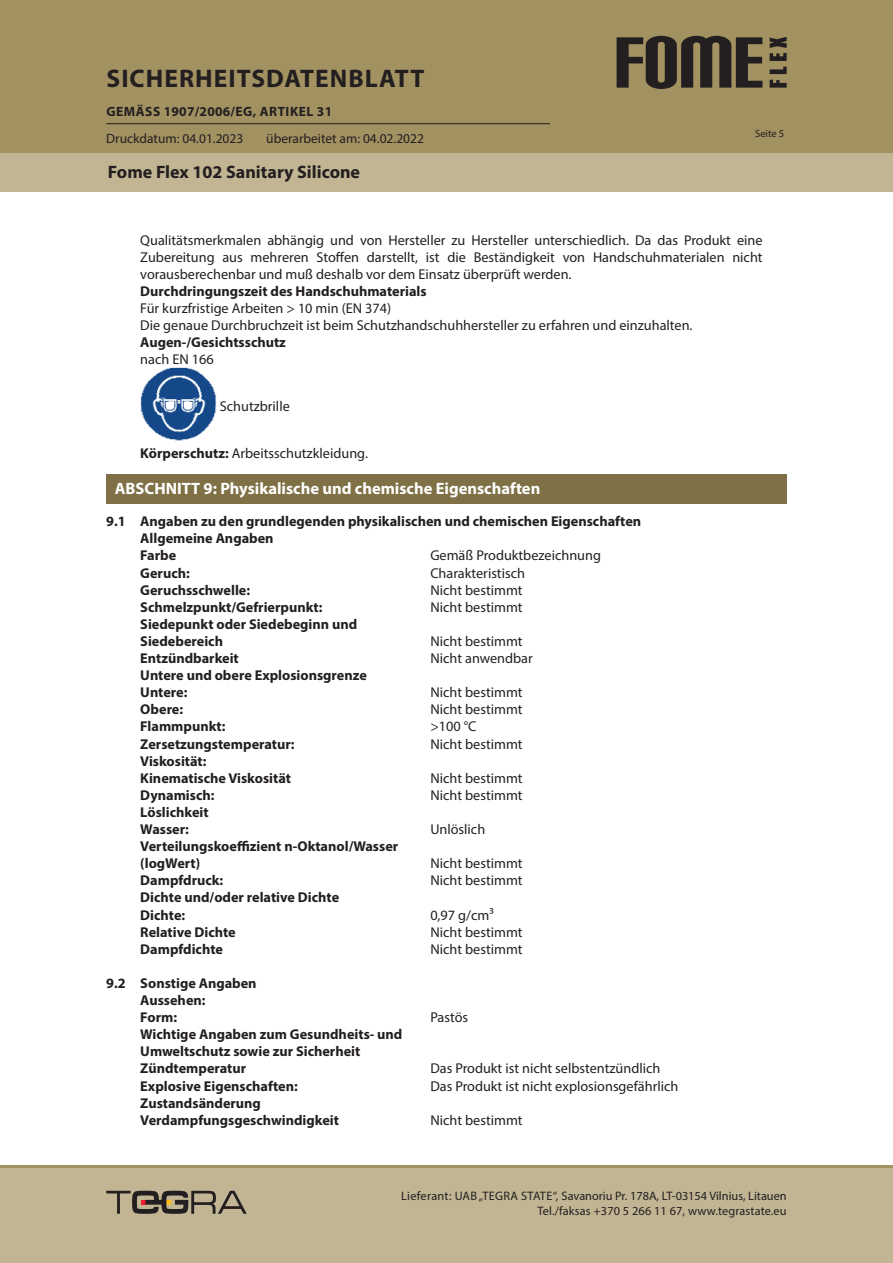
<style>
.page{position:relative;width:893px;height:1263px;background:#fff}
.page>*{position:absolute;margin:0;border:0;box-sizing:border-box;transform-origin:0 0}
.t1{font:700 25.5px "Myriad Pro";letter-spacing:.04em;color:#231f20}
.t2{font:700 18px "Myriad Pro";color:#231f20}
.Skyrius_baltas{font:700 16.5px "Myriad Pro";color:#fff}
.Tekstas_paprastas{font:14.25px/17.1px "Myriad Pro";color:#231f20;text-align:justify}
.Tekstas_paprastas-2{font:700 14.25px "Myriad Pro";color:#231f20}
.t3{font:13.5px "Myriad Pro";color:#231f20}
.t4{font:700 13.5px "Myriad Pro";letter-spacing:.04em;color:#231f20}
.t5{font:12.3px/14.7px "Myriad Pro";letter-spacing:.005em;color:#231f20;text-align:right}
.t6{font:10.5px "Myriad Pro";color:#231f20}
.s1{font-weight:700}
</style>
<div class="page">
<div style="left:0;top:0;width:893px;height:191px;background:#a29161"></div>
<div style="left:0;top:153px;width:893px;height:38px;background:#c2b594"></div>
<div style="left:0;top:1165px;width:893px;height:98px;background:#c2b594"></div>
<hr style="left:0;top:1165px;width:893px;height:2px;background:#a29161">
<svg style="left:770px;top:80px;width:17px;height:8px"></svg>
<svg style="left:770px;top:67px;width:17px;height:7px"></svg>
<svg style="left:770px;top:37px;width:17px;height:24px"></svg>
<svg style="left:617px;top:36px;width:145px;height:53px"></svg>
<svg style="left:106px;top:1191px;width:141px;height:23px"></svg>
<hr style="left:106px;top:123px;width:444px;height:1px;background:#231f20">
<img style="left:140px;top:367px;width:77px;height:74px">
<div style="left:106px;top:474px;width:681px;height:30px;background:#7f7045"></div>
<h1 class="t1" style="left:107px;top:62px;width:319px">SICHERHEITSDATENBLATT</h1>
<p class="t4" style="left:106px;top:102px;width:227px">GEMÄSS 1907/2006/EG, ARTIKEL 31</p>
<p class="t3" style="left:106px;top:130px;width:139px">Druckdatum: 04.01.2023</p>
<p class="t3" style="left:266px;top:130px;width:159px">überarbeitet am: 04.02.2022</p>
<p class="t6" style="left:755px;top:127px;width:31px">Seite 5</p>
<p class="t2" style="left:108px;top:160px;width:254px">Fome Flex 102 Sanitary Silicone</p>
<p class="Tekstas_paprastas" style="left:140px;top:231px;width:624px">Qualitätsmerkmalen abhängig und von Hersteller zu Hersteller unterschiedlich. Da das Produkt eine Zubereitung aus mehreren Stoffen darstellt, ist die Beständigkeit von Handschuhmaterialen nicht vorausberechenbar und muß deshalb vor dem Einsatz überprüft werden.</p>
<p class="Tekstas_paprastas-2" style="left:140px;top:282px;width:288px">Durchdringungszeit des Handschuhmaterials</p>
<p class="Tekstas_paprastas" style="left:140px;top:299px;width:252px">Für kurzfristige Arbeiten &gt; 10 min (EN 374)</p>
<p class="Tekstas_paprastas" style="left:140px;top:316px;width:554px">Die genaue Durchbruchzeit ist beim Schutzhandschuhhersteller zu erfahren und einzuhalten.</p>
<p class="Tekstas_paprastas-2" style="left:140px;top:333px;width:147px">Augen-/Gesichtsschutz</p>
<p class="Tekstas_paprastas" style="left:140px;top:351px;width:75px">nach EN 166</p>
<p class="Tekstas_paprastas" style="left:220px;top:397px;width:72px">Schutzbrille</p>
<p class="Tekstas_paprastas" style="left:140px;top:444px;width:229px"><span class="s1">Körperschutz:</span> Arbeitsschutzkleidung.</p>
<p class="Skyrius_baltas" style="left:115px;top:478px;width:427px">ABSCHNITT 9: Physikalische und chemische Eigenschaften</p>
<p class="Tekstas_paprastas-2" style="left:106px;top:512px;width:536px">9.1 Angaben zu den grundlegenden physikalischen und chemischen Eigenschaften</p>
<p class="Tekstas_paprastas-2" style="left:140px;top:529px;width:135px">Allgemeine Angaben</p>
<p class="Tekstas_paprastas-2" style="left:140px;top:546px;width:37px">Farbe</p>
<p class="Tekstas_paprastas" style="left:430px;top:547px;width:172px">Gemäß Produktbezeichnung</p>
<p class="Tekstas_paprastas-2" style="left:140px;top:563px;width:51px">Geruch:</p>
<p class="Tekstas_paprastas" style="left:430px;top:564px;width:96px">Charakteristisch</p>
<p class="Tekstas_paprastas-2" style="left:140px;top:580px;width:111px">Geruchsschwelle:</p>
<p class="Tekstas_paprastas" style="left:430px;top:581px;width:94px">Nicht bestimmt</p>
<p class="Tekstas_paprastas-2" style="left:140px;top:598px;width:184px">Schmelzpunkt/Gefrierpunkt:</p>
<p class="Tekstas_paprastas" style="left:430px;top:598px;width:94px">Nicht bestimmt</p>
<p class="Tekstas_paprastas-2" style="left:140px;top:615px;width:218px">Siedepunkt oder Siedebeginn und</p>
<p class="Tekstas_paprastas-2" style="left:140px;top:632px;width:84px">Siedebereich</p>
<p class="Tekstas_paprastas" style="left:430px;top:632px;width:94px">Nicht bestimmt</p>
<p class="Tekstas_paprastas-2" style="left:140px;top:649px;width:100px">Entzündbarkeit</p>
<p class="Tekstas_paprastas" style="left:430px;top:649px;width:104px">Nicht anwendbar</p>
<p class="Tekstas_paprastas-2" style="left:140px;top:666px;width:228px">Untere und obere Explosionsgrenze</p>
<p class="Tekstas_paprastas-2" style="left:140px;top:683px;width:49px">Untere:</p>
<p class="Tekstas_paprastas" style="left:430px;top:684px;width:94px">Nicht bestimmt</p>
<p class="Tekstas_paprastas-2" style="left:140px;top:700px;width:44px">Obere:</p>
<p class="Tekstas_paprastas" style="left:430px;top:701px;width:94px">Nicht bestimmt</p>
<p class="Tekstas_paprastas-2" style="left:140px;top:717px;width:87px">Flammpunkt:</p>
<p class="Tekstas_paprastas" style="left:430px;top:718px;width:48px">&gt;100 °C</p>
<p class="Tekstas_paprastas-2" style="left:140px;top:734px;width:156px">Zersetzungstemperatur:</p>
<p class="Tekstas_paprastas" style="left:430px;top:735px;width:94px">Nicht bestimmt</p>
<p class="Tekstas_paprastas-2" style="left:140px;top:751px;width:68px">Viskosität:</p>
<p class="Tekstas_paprastas-2" style="left:140px;top:769px;width:152px">Kinematische Viskosität</p>
<p class="Tekstas_paprastas" style="left:430px;top:769px;width:94px">Nicht bestimmt</p>
<p class="Tekstas_paprastas-2" style="left:140px;top:786px;width:76px">Dynamisch:</p>
<p class="Tekstas_paprastas" style="left:430px;top:786px;width:94px">Nicht bestimmt</p>
<p class="Tekstas_paprastas-2" style="left:140px;top:803px;width:70px">Löslichkeit</p>
<p class="Tekstas_paprastas-2" style="left:140px;top:820px;width:50px">Wasser:</p>
<p class="Tekstas_paprastas" style="left:430px;top:820px;width:56px">Unlöslich</p>
<p class="Tekstas_paprastas-2" style="left:140px;top:837px;width:259px">Verteilungskoeffizient n-Oktanol/Wasser</p>
<p class="Tekstas_paprastas-2" style="left:140px;top:854px;width:61px">(logWert)</p>
<p class="Tekstas_paprastas" style="left:430px;top:855px;width:94px">Nicht bestimmt</p>
<p class="Tekstas_paprastas-2" style="left:140px;top:871px;width:85px">Dampfdruck:</p>
<p class="Tekstas_paprastas" style="left:430px;top:872px;width:94px">Nicht bestimmt</p>
<p class="Tekstas_paprastas-2" style="left:140px;top:888px;width:200px">Dichte und/oder relative Dichte</p>
<p class="Tekstas_paprastas-2" style="left:140px;top:905px;width:46px">Dichte:</p>
<p class="Tekstas_paprastas" style="left:430px;top:906px;width:65px">0,97 g/cm³</p>
<p class="Tekstas_paprastas-2" style="left:140px;top:922px;width:97px">Relative Dichte</p>
<p class="Tekstas_paprastas" style="left:430px;top:923px;width:94px">Nicht bestimmt</p>
<p class="Tekstas_paprastas-2" style="left:140px;top:940px;width:84px">Dampfdichte</p>
<p class="Tekstas_paprastas" style="left:430px;top:940px;width:94px">Nicht bestimmt</p>
<p class="Tekstas_paprastas-2" style="left:106px;top:974px;width:152px">9.2 Sonstige Angaben</p>
<p class="Tekstas_paprastas-2" style="left:140px;top:991px;width:67px">Aussehen:</p>
<p class="Tekstas_paprastas-2" style="left:140px;top:1008px;width:38px">Form:</p>
<p class="Tekstas_paprastas" style="left:430px;top:1009px;width:39px">Pastös</p>
<p class="Tekstas_paprastas-2" style="left:140px;top:1025px;width:264px">Wichtige Angaben zum Gesundheits- und</p>
<p class="Tekstas_paprastas-2" style="left:140px;top:1042px;width:222px">Umweltschutz sowie zur Sicherheit</p>
<p class="Tekstas_paprastas-2" style="left:140px;top:1059px;width:107px">Zündtemperatur</p>
<p class="Tekstas_paprastas" style="left:430px;top:1060px;width:232px">Das Produkt ist nicht selbstentzündlich</p>
<p class="Tekstas_paprastas-2" style="left:140px;top:1076px;width:159px">Explosive Eigenschaften:</p>
<p class="Tekstas_paprastas" style="left:430px;top:1077px;width:250px">Das Produkt ist nicht explosionsgefährlich</p>
<p class="Tekstas_paprastas-2" style="left:140px;top:1093px;width:122px">Zustandsänderung</p>
<p class="Tekstas_paprastas-2" style="left:140px;top:1111px;width:200px">Verdampfungsgeschwindigkeit</p>
<p class="Tekstas_paprastas" style="left:430px;top:1111px;width:94px">Nicht bestimmt</p>
<p class="t5" style="left:401px;top:1188px;width:387px">Lieferant: UAB „TEGRA STATE“, Savanoriu Pr. 178A, LT-03154 Vilnius, Litauen<br>Tel./faksas +370 5 266 11 67, www.tegrastate.eu</p>
</div>
